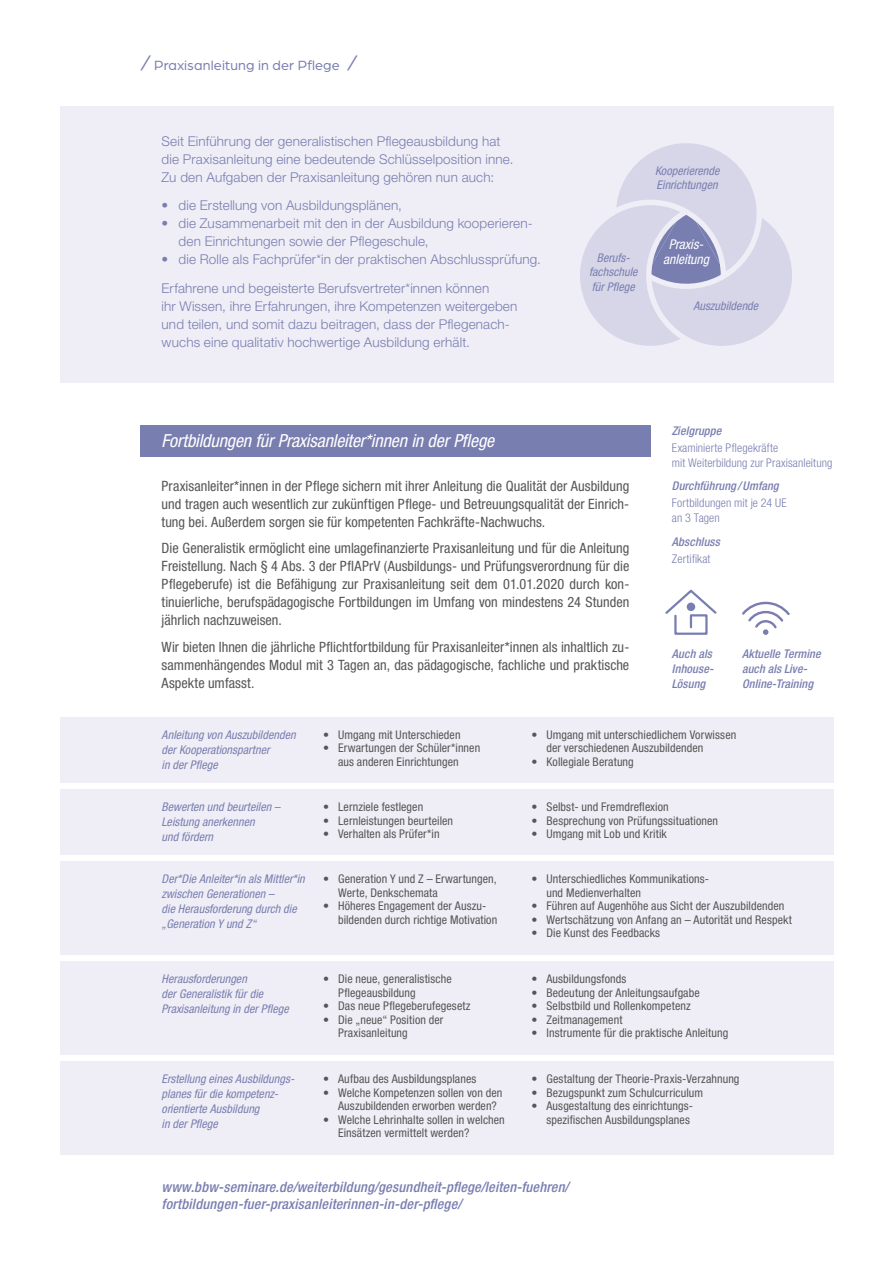
<style>
.page{position:relative;width:893px;height:1263px;background:#fff}
.page>*{position:absolute;margin:0;border:0;box-sizing:border-box;transform-origin:0 0}
.t1{font:italic condensed 18px "Bfz";letter-spacing:-.005em;color:#fff}
.t2{font:condensed 14.25px/18px "Bfz";color:#565656;text-align:justify}
.t3{font:italic 500 condensed 14.25px/16.5px "Bfz";letter-spacing:.015em;color:#797eb0}
.t4{font:14.25px "Arboria";letter-spacing:.01em;color:#797eb0}
.t5{font:300 13.5px/18px "Helvetica Neue LT Pro";letter-spacing:.01em;color:#797eb0}
.t6{font:italic condensed 13.5px/15px "Bfz";color:#fff;text-align:center}
.t7{font:condensed 12px/13.5px "Bfz";letter-spacing:.005em;color:#565656}
.t8{font:italic condensed 12px/15px "Bfz";letter-spacing:.005em;color:#797eb0}
.t9{font:italic 500 condensed 12px/15px "Bfz";letter-spacing:.01em;color:#797eb0}
.t10{font:300 condensed 12px/15px "Helvetica Neue LT Pro";letter-spacing:.005em;color:#797eb0}
.s1{font-size:21px}
</style>
<div class="page">
<div style="left:60px;top:106px;width:773px;height:277px;background:#efeef6"></div>
<div style="left:60px;top:716px;width:773px;height:66px;background:#efeef6"></div>
<div style="left:60px;top:789px;width:773px;height:66px;background:#efeef6"></div>
<div style="left:60px;top:861px;width:773px;height:94px;background:#efeef6"></div>
<div style="left:60px;top:961px;width:773px;height:93px;background:#efeef6"></div>
<div style="left:60px;top:1061px;width:773px;height:93px;background:#efeef6"></div>
<div style="left:140px;top:425px;width:511px;height:32px;background:#797eb0"></div>
<svg style="left:777px;top:604px;width:13px;height:18px"></svg>
<svg style="left:608px;top:143px;width:169px;height:1012px"></svg>
<svg style="left:580px;top:192px;width:212px;height:161px"></svg>
<svg style="left:663px;top:588px;width:56px;height:48px"></svg>
<div style="left:687px;top:603px;width:8px;height:8px;background:#797eb0;border-radius:50%"></div>
<p class="t4" style="left:140px;top:56px;width:218px"><span class="s1">/</span> Praxisanleitung in der Pflege <span class="s1">/</span></p>
<p class="t5" style="left:162px;top:132px;width:353px">Seit Einführung der generalistischen Pflegeausbildung hat die Praxisanleitung eine bedeutende Schlüsselposition inne.<br>Zu den Aufgaben der Praxisanleitung gehören nun auch:</p>
<p class="t5" style="left:162px;top:196px;width:242px">• die Erstellung von Ausbildungsplänen,</p>
<p class="t5" style="left:179px;top:214px;width:356px;text-indent:-17px">• die Zusammenarbeit mit den in der Ausbildung kooperieren&shy;den Einrichtungen sowie der Pflegeschule,</p>
<p class="t5" style="left:162px;top:245px;width:381px;line-height:28.7px">• die Rolle als Fachprüfer*in der praktischen Abschlussprüfung.<br>Erfahrene und begeisterte Berufsvertreter*innen können</p>
<p class="t5" style="left:162px;top:297px;width:357px">ihr Wissen, ihre Erfahrungen, ihre Kompetenzen weitergeben und teilen, und somit dazu beitragen, dass der Pflegenach&shy;wuchs eine qualitativ hochwertige Ausbildung erhält.</p>
<p class="t8" style="left:655px;top:163px;width:66px;line-height:14.4px">Kooperierende<br>Einrichtungen</p>
<p class="t8" style="left:589px;top:251px;width:50px;line-height:14.2px;text-align:center">Berufs&shy;fachschule für Pflege</p>
<p class="t6" style="left:663px;top:237px;width:48px">Praxis&shy;anleitung</p>
<p class="t8" style="left:693px;top:298px;width:66px">Auszubildende</p>
<p class="t9" style="left:672px;top:423px;width:51px">Zielgruppe</p>
<p class="t10" style="left:672px;top:440px;width:162px">Examinierte Pflegekräfte<br>mit Weiterbildung zur Praxisanleitung</p>
<p class="t9" style="left:672px;top:478px;width:108px">Durchführung /Umfang</p>
<p class="t10" style="left:672px;top:496px;width:116px">Fortbildungen mit je 24 UE an 3 Tagen</p>
<p class="t9" style="left:672px;top:534px;width:50px">Abschluss</p>
<p class="t10" style="left:672px;top:551px;width:40px">Zertifikat</p>
<h1 class="t1" style="left:162px;top:430px;width:334px">Fortbildungen für Praxisanleiter*innen in der Pflege</h1>
<p class="t2" style="left:162px;top:476px;width:469px">Praxisanleiter*innen in der Pflege sichern mit ihrer Anleitung die Qualität der Ausbildung und tragen auch wesentlich zur zukünftigen Pflege- und Betreuungsqualität der Einrich&shy;tung bei. Außerdem sorgen sie für kompetenten Fachkräfte-Nachwuchs.</p>
<p class="t2" style="left:162px;top:539px;width:469px">Die Generalistik ermöglicht eine umlagefinanzierte Praxisanleitung und für die Anleitung Freistellung. Nach § 4 Abs. 3 der PflAPrV (Ausbildungs- und Prüfungsverordnung für die Pflegeberufe) ist die Befähigung zur Praxisanleitung seit dem 01.01.2020 durch kon&shy;tinuierliche, berufspädagogische Fortbildungen im Umfang von mindestens 24 Stunden jährlich nachzuweisen.</p>
<p class="t2" style="left:162px;top:637px;width:469px">Wir bieten Ihnen die jährliche Pflichtfortbildung für Praxisanleiter*innen als inhaltlich zu&shy;sammenhängendes Modul mit 3 Tagen an, das pädagogische, fachliche und praktische Aspekte umfasst.</p>
<p class="t9" style="left:742px;top:646px;width:80px">Aktuelle Termine auch als Live-<br>Online-Training</p>
<p class="t9" style="left:672px;top:646px;width:43px">Auch als<br>Inhouse-<br>Lösung</p>
<p class="t8" style="left:162px;top:727px;width:136px">Anleitung von Auszubildenden der Kooperationspartner<br>in der Pflege</p>
<p class="t7" style="left:323px;top:728px;width:139px">• Umgang mit Unterschieden</p>
<p class="t7" style="left:323px;top:741px;width:159px;text-align:center">• Erwartungen der Schüler*innen aus anderen Einrichtungen</p>
<p class="t7" style="left:546px;top:728px;width:191px;text-indent:-15px">• Umgang mit unterschiedlichem Vorwissen der verschiedenen Auszubildenden</p>
<p class="t7" style="left:531px;top:755px;width:104px">• Kollegiale Beratung</p>
<p class="t8" style="left:162px;top:799px;width:120px">Bewerten und beurteilen –<br>Leistung anerkennen<br>und fördern</p>
<p class="t8" style="left:162px;top:871px;width:145px">Der*Die Anleiter*in als Mittler*in zwischen Generationen –<br>die Herausforderung durch die „Generation Y und Z“</p>
<p class="t8" style="left:162px;top:971px;width:129px">Herausforderungen<br>der Generalistik für die<br>Praxisanleitung in der Pflege</p>
<p class="t8" style="left:162px;top:1071px;width:134px">Erstellung eines Ausbildungs&shy;planes für die kompetenz&shy;orientierte Ausbildung<br>in der Pflege</p>
<p class="t7" style="left:323px;top:800px;width:102px">• Lernziele festlegen</p>
<p class="t7" style="left:323px;top:813px;width:131px">• Lernleistungen beurteilen</p>
<p class="t7" style="left:323px;top:827px;width:118px">• Verhalten als Prüfer*in</p>
<p class="t7" style="left:338px;top:872px;width:160px;text-indent:-15px">• Generation Y und Z – Erwartungen,<br>Werte, Denkschemata</p>
<p class="t7" style="left:338px;top:899px;width:161px;text-indent:-15px">• Höheres Engagement der Auszu&shy;bildenden durch richtige Motivation</p>
<p class="t7" style="left:338px;top:972px;width:115px;text-indent:-15px">• Die neue, generalistische<br>Pflegeausbildung</p>
<p class="t7" style="left:323px;top:999px;width:149px">• Das neue Pflegeberufegesetz</p>
<p class="t7" style="left:338px;top:1013px;width:107px;text-indent:-15px">• Die „neue“ Position der<br>Praxisanleitung</p>
<p class="t7" style="left:323px;top:1072px;width:155px">• Aufbau des Ausbildungsplanes</p>
<p class="t7" style="left:338px;top:1086px;width:166px;text-indent:-15px">• Welche Kompetenzen sollen von den<br>Auszubildenden erworben werden?</p>
<p class="t7" style="left:338px;top:1113px;width:168px;text-indent:-15px">• Welche Lehrinhalte sollen in welchen<br>Einsätzen vermittelt werden?</p>
<p class="t7" style="left:531px;top:800px;width:139px">• Selbst- und Fremdreflexion</p>
<p class="t7" style="left:531px;top:813px;width:188px">• Besprechung von Prüfungssituationen</p>
<p class="t7" style="left:531px;top:827px;width:137px">• Umgang mit Lob und Kritik</p>
<p class="t7" style="left:546px;top:872px;width:163px;text-indent:-15px">• Unterschiedliches Kommunikations&shy;und Medienverhalten</p>
<p class="t7" style="left:531px;top:899px;width:254px">• Führen auf Augenhöhe aus Sicht der Auszubildenden</p>
<p class="t7" style="left:531px;top:913px;width:262px">• Wertschätzung von Anfang an – Autorität und Respekt</p>
<p class="t7" style="left:531px;top:926px;width:130px">• Die Kunst des Feedbacks</p>
<p class="t7" style="left:531px;top:972px;width:96px">• Ausbildungsfonds</p>
<p class="t7" style="left:531px;top:986px;width:170px">• Bedeutung der Anleitungsaufgabe</p>
<p class="t7" style="left:531px;top:999px;width:161px">• Selbstbild und Rollenkompetenz</p>
<p class="t7" style="left:531px;top:1013px;width:92px">• Zeitmanagement</p>
<p class="t7" style="left:531px;top:1026px;width:198px">• Instrumente für die praktische Anleitung</p>
<p class="t7" style="left:531px;top:1072px;width:210px">• Gestaltung der Theorie-Praxis-Verzahnung</p>
<p class="t7" style="left:531px;top:1086px;width:173px">• Bezugspunkt zum Schulcurriculum</p>
<p class="t7" style="left:531px;top:1099px;width:162px;text-align:right">• Ausgestaltung des einrichtungs&shy;spezifischen Ausbildungsplanes</p>
<p class="t3" style="left:162px;top:1179px;width:409px">www.bbw-seminare.de/weiterbildung/gesundheit-pflege/leiten-fuehren/ fortbildungen-fuer-praxisanleiterinnen-in-der-pflege/</p>
</div>
